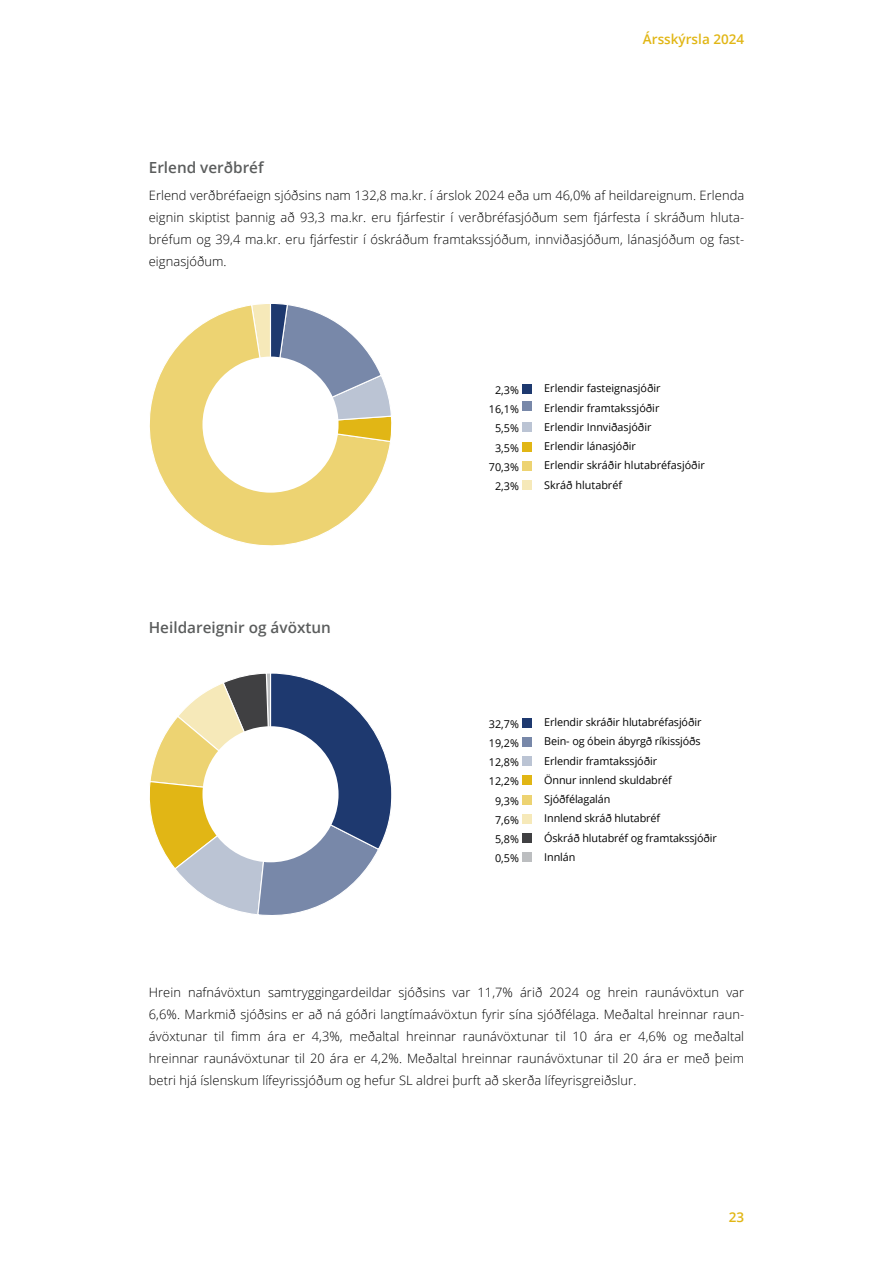
<style>
.page{position:relative;width:893px;height:1263px;background:#fff}
.page>*{position:absolute;margin:0;border:0;box-sizing:border-box;transform-origin:0 0}
.t1{font:600 15.3px "Open Sans";color:#5b5d5d}
.t2{font:600 13.5px "Open Sans";color:#e1b615}
.t3{font:300 12.9px/22px "Open Sans";letter-spacing:.005em;color:#000;text-align:justify}
.t4{font:10.8px/19.2px "Open Sans";letter-spacing:-.01em;color:#000;text-align:center}
</style>
<div class="page">
<div style="left:522px;top:384px;width:9px;height:10px;background:#1e396f"></div>
<div style="left:522px;top:401px;width:9px;height:10px;background:#7888a9"></div>
<div style="left:522px;top:423px;width:9px;height:9px;background:#bbc4d4"></div>
<div style="left:522px;top:442px;width:9px;height:10px;background:#e1b615"></div>
<div style="left:522px;top:461px;width:9px;height:10px;background:#edd372"></div>
<div style="left:522px;top:480px;width:9px;height:10px;background:#f6e9b9"></div>
<svg style="left:149px;top:305px;width:241px;height:241px"></svg>
<svg style="left:250px;top:303px;width:142px;height:140px"></svg>
<div style="left:202px;top:357px;width:137px;height:136px;background:#fff;border-radius:50%"></div>
<div style="left:522px;top:718px;width:9px;height:9px;background:#1e396f"></div>
<div style="left:522px;top:737px;width:9px;height:10px;background:#7888a9"></div>
<div style="left:522px;top:756px;width:9px;height:10px;background:#bbc4d4"></div>
<div style="left:522px;top:775px;width:9px;height:10px;background:#e1b615"></div>
<div style="left:522px;top:795px;width:9px;height:9px;background:#edd372"></div>
<div style="left:522px;top:814px;width:9px;height:10px;background:#f6e9b9"></div>
<div style="left:522px;top:833px;width:9px;height:10px;background:#404042"></div>
<div style="left:522px;top:852px;width:9px;height:10px;background:#bcbec0"></div>
<svg style="left:149px;top:673px;width:243px;height:242px"></svg>
<div style="left:202px;top:726px;width:137px;height:136px;background:#fff;border-radius:50%"></div>
<p class="t2" style="left:643px;top:30px;width:103px">Ársskýrsla 2024</p>
<p class="t1" style="left:149px;top:157px;width:116px">Erlend verðbréf</p>
<p class="t3" style="left:149px;top:184px;width:597px">Erlend verðbréfaeign sjóðsins nam 132,8 ma.kr. í árslok 2024 eða um 46,0% af heildareignum. Erlenda eignin skiptist þannig að 93,3 ma.kr. eru fjárfestir í verðbréfasjóðum sem fjárfesta í skráðum hluta&shy;bréfum og 39,4 ma.kr. eru fjárfestir í óskráðum framtakssjóðum, innviðasjóðum, lánasjóðum og fast&shy;eignasjóðum.</p>
<p class="t1" style="left:149px;top:617px;width:184px">Heildareignir og ávöxtun</p>
<p class="t4" style="left:489px;top:380px;width:32px">2,3%<br>16,1%<br>5,5%<br>3,5%<br>70,3%<br>2,3%</p>
<p class="t4" style="left:544px;top:379px;width:162px;text-align:left">Erlendir fasteignasjóðir<br>Erlendir framtakssjóðir<br>Erlendir Innviðasjóðir<br>Erlendir lánasjóðir<br>Erlendir skráðir hlutabréfasjóðir<br>Skráð hlutabréf</p>
<p class="t4" style="left:489px;top:714px;width:32px">32,7%<br>19,2%<br>12,8%<br>12,2%<br>9,3%<br>7,6%<br>5,8%<br>0,5%</p>
<p class="t4" style="left:544px;top:712px;width:174px;text-align:left">Erlendir skráðir hlutabréfasjóðir<br>Bein- og óbein ábyrgð ríkissjóðs<br>Erlendir framtakssjóðir<br>Önnur innlend skuldabréf<br>Sjóðfélagalán<br>Innlend skráð hlutabréf<br>Óskráð hlutabréf og framtakssjóðir<br>Innlán</p>
<p class="t3" style="left:149px;top:980px;width:597px">Hrein nafnávöxtun samtryggingardeildar sjóðsins var 11,7% árið 2024 og hrein raunávöxtun var 6,6%. Markmið sjóðsins er að ná góðri langtímaávöxtun fyrir sína sjóðfélaga. Meðaltal hreinnar raun&shy;ávöxtunar til fimm ára er 4,3%, meðaltal hreinnar raunávöxtunar til 10 ára er 4,6% og meðaltal hreinnar raunávöxtunar til 20 ára er 4,2%. Meðaltal hreinnar raunávöxtunar til 20 ára er með þeim betri hjá íslenskum lífeyrissjóðum og hefur SL aldrei þurft að skerða lífeyrisgreiðslur.</p>
<p class="t2" style="left:729px;top:1208px;width:17px">23</p>
</div>
